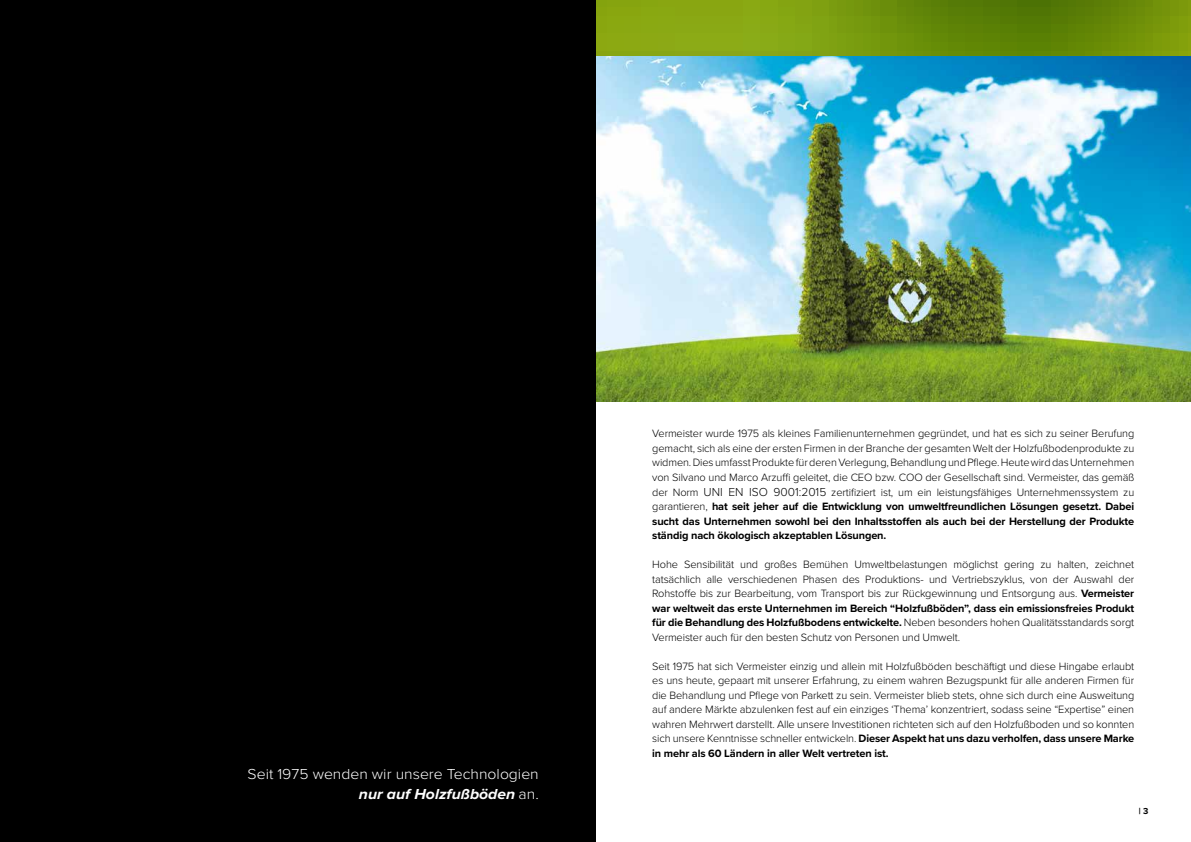
<style>
.page{position:relative;width:1191px;height:842px;background:#fff}
.page>*{position:absolute;margin:0;border:0;box-sizing:border-box;transform-origin:0 0}
.t1{font:300 15px/20.8px "Proxima Nova";color:#fff;text-align:right;scale:1.05 1}
.t2{font:300 11px/14.5px "Proxima Nova";letter-spacing:-.01em;color:#000;text-align:justify}
.t3{font:700 9px "Proxima Nova";color:#000}
.s1{font-weight:700;font-style:italic}
.s2{font-size:12px}
.s3{font-weight:700}
</style>
<div class="page">
<img style="left:595px;top:55px;width:596px;height:346px">
<svg style="left:595px;top:0;width:596px;height:55px;background:#73940c"></svg>
<div style="left:0;top:0;width:595px;height:842px;background:#000"></div>
<h1 class="t1" style="left:248px;top:762px;width:279px">Seit 1975 wenden wir unsere Technologien <span class="s1">nur auf Holzfußböden</span> an.</h1>
<p class="t2" style="left:652px;top:426px;width:483px">Vermeister wurde 1975 als kleines Familienunternehmen gegründet, und hat es sich zu seiner Berufung gemacht, sich als eine der ersten Firmen in der Branche der gesamten Welt der Holzfußbodenprodukte zu widmen. Dies umfasst Produkte für deren Verlegung, Behandlung und Pflege. Heute wird das Unternehmen von Silvano und Marco Arzuffi geleitet, die CEO bzw. COO der Gesellschaft sind. Vermeister, das gemäß der Norm <span class="s2">UNI EN ISO 9001:2015</span> zertifiziert ist, um ein leistungsfähiges Unternehmenssystem zu garantieren, <span class="s3">hat seit jeher auf die Entwicklung von umweltfreundlichen Lösungen gesetzt. Dabei sucht das Unternehmen sowohl bei den Inhaltsstoffen als auch bei der Herstellung der Produkte ständig nach ökologisch akzeptablen Lösungen.</span></p>
<p class="t2" style="left:652px;top:557px;width:483px">Hohe Sensibilität und großes Bemühen Umweltbelastungen möglichst gering zu halten, zeichnet tatsächlich alle verschiedenen Phasen des Produktions- und Vertriebszyklus, von der Auswahl der Rohstoffe bis zur Bearbeitung, vom Transport bis zur Rückgewinnung und Entsorgung aus. <span class="s3">Vermeister war weltweit das erste Unternehmen im Bereich “Holzfußböden”, dass ein emissionsfreies Produkt für die Behandlung des Holzfußbodens entwickelte.</span> Neben besonders hohen Qualitätsstandards sorgt Vermeister auch für den besten Schutz von Personen und Umwelt.</p>
<p class="t2" style="left:652px;top:658px;width:483px">Seit 1975 hat sich Vermeister einzig und allein mit Holzfußböden beschäftigt und diese Hingabe erlaubt es uns heute, gepaart mit unserer Erfahrung, zu einem wahren Bezugspunkt für alle anderen Firmen für die Behandlung und Pflege von Parkett zu sein. Vermeister blieb stets, ohne sich durch eine Ausweitung auf andere Märkte abzulenken fest auf ein einziges ‘Thema’ konzentriert, sodass seine “Expertise” einen wahren Mehrwert darstellt. Alle unsere Investitionen richteten sich auf den Holzfußboden und so konnten sich unsere Kenntnisse schneller entwickeln. <span class="s3">Dieser Aspekt hat uns dazu verholfen, dass unsere Marke in mehr als 60 Ländern in aller Welt vertreten ist.</span></p>
<p class="t3" style="left:1138px;top:804px;width:11px">| 3</p>
</div>
